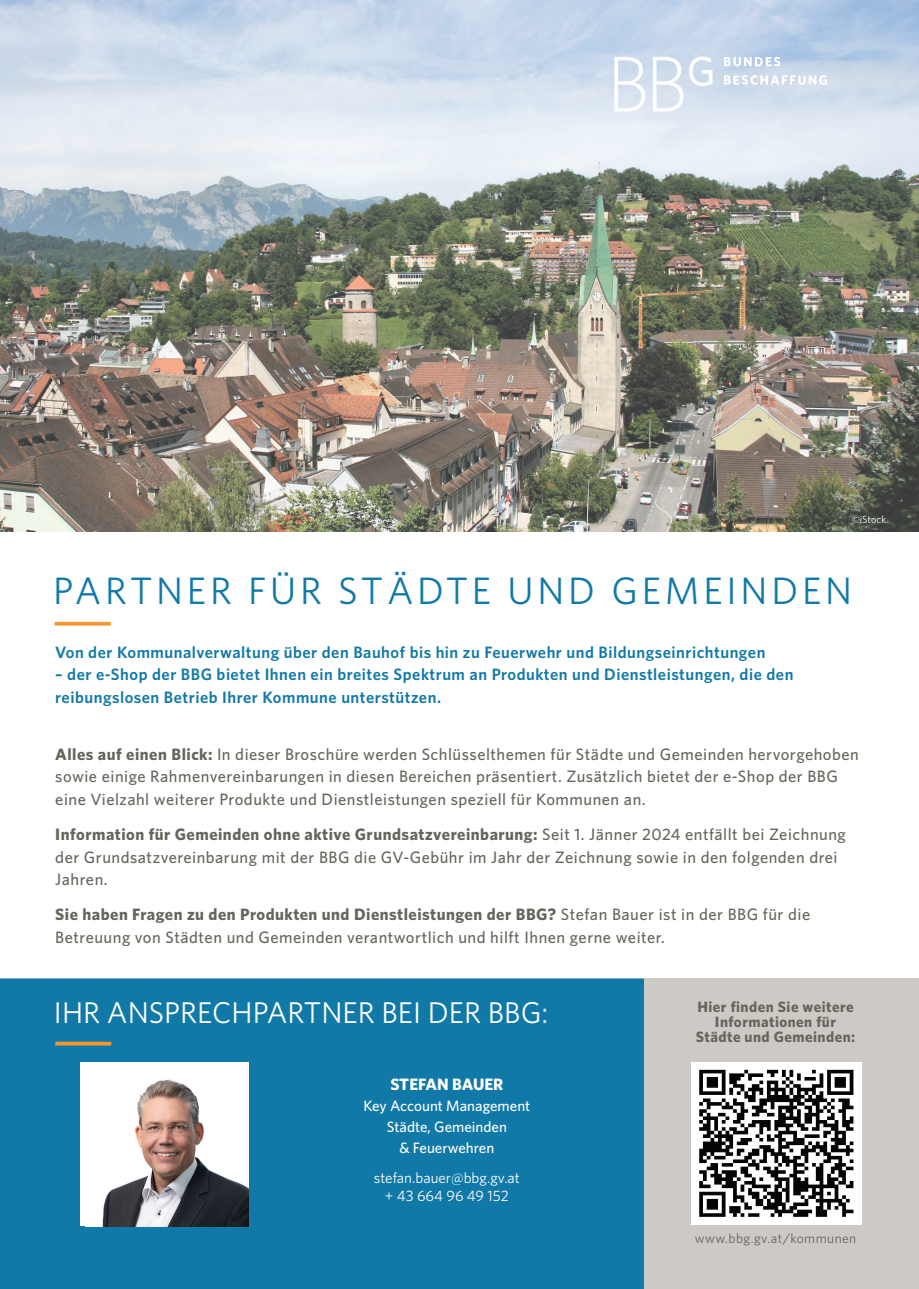
<style>
.page{position:relative;width:919px;height:1289px;background:#fff}
.page>*{position:absolute;margin:0;border:0;box-sizing:border-box;transform-origin:0 0}
.t1{font:38.25px "Whitney";letter-spacing:.1em;color:#1179a7}
.t2{font:30px "Whitney";color:#fff}
.t3{font:500 16.5px/22.5px "Whitney";letter-spacing:.03em;color:#66655c}
.t4{font:600 16.5px/22.5px "Whitney";letter-spacing:.03em;color:#1179a7}
.t5{font:700 16.5px "Whitney";color:#fff}
.t6{font:700 15px/15px "Whitney";letter-spacing:.03em;color:#66655c;text-align:center}
.t7{font:500 15px/21px "Whitney";color:#fff;text-align:center}
.t8{font:15px/18px "Whitney";color:#fff;text-align:center}
.t9{font:13.5px "Whitney";letter-spacing:.03em;color:#66655c}
.t10{font:10.5px "Whitney";color:#fff}
.s1{font-weight:700}
</style>
<div class="page">
<img style="left:0;top:0;width:918px;height:531px">
<hr style="left:55px;top:622px;width:56px;height:3px;background:#f7972d">
<div style="left:1px;top:979px;width:917px;height:309px;background:#1179a7"></div>
<div style="left:80px;top:1062px;width:169px;height:164px;background:#fff"></div>
<svg style="left:55px;top:1041px;width:56px;height:4px"></svg>
<img style="left:102px;top:1079px;width:147px;height:147px">
<svg style="left:653px;top:57px;width:30px;height:54px"></svg>
<svg style="left:689px;top:57px;width:23px;height:29px"></svg>
<svg style="left:614px;top:57px;width:31px;height:54px"></svg>
<svg style="left:724px;top:75px;width:103px;height:10px"></svg>
<svg style="left:724px;top:57px;width:56px;height:9px"></svg>
<div style="left:644px;top:978px;width:274px;height:310px;background:#cdc9c5"></div>
<img style="left:691px;top:1062px;width:170px;height:162px">
<p class="t10" style="left:851px;top:513px;width:36px">©iStock</p>
<h1 class="t1" style="left:53px;top:568px;width:800px">PARTNER FÜR STÄDTE UND GEMEINDEN</h1>
<p class="t4" style="left:55px;top:640px;width:711px">Von der Kommunalverwaltung über den Bauhof bis hin zu Feuerwehr und Bildungseinrichtungen</p>
<p class="t4" style="left:55px;top:663px;width:739px">– der e-Shop der BBG bietet Ihnen ein breites Spektrum an Produkten und Dienstleistungen, die den reibungslosen Betrieb Ihrer Kommune unterstützen.</p>
<p class="t3" style="left:55px;top:742px;width:805px"><span class="s1">Alles auf einen Blick:</span> In dieser Broschüre werden Schlüsselthemen für Städte und Gemeinden hervorgehoben sowie einige Rahmenvereinbarungen in diesen Bereichen präsentiert. Zusätzlich bietet der e-Shop der BBG eine Vielzahl weiterer Produkte und Dienstleistungen speziell für Kommunen an.</p>
<p class="t3" style="left:55px;top:822px;width:792px"><span class="s1">Information für Gemeinden ohne aktive Grundsatzvereinbarung:</span> Seit 1. Jänner 2024 entfällt bei Zeichnung der Grundsatzvereinbarung mit der BBG die GV-Gebühr im Jahr der Zeichnung sowie in den folgenden drei<br>Jahren.</p>
<p class="t3" style="left:55px;top:903px;width:756px"><span class="s1">Sie haben Fragen zu den Produkten und Dienstleistungen der BBG?</span> Stefan Bauer ist in der BBG für die<br>Betreuung von Städten und Gemeinden verantwortlich und hilft Ihnen gerne weiter.</p>
<h2 class="t2" style="left:54px;top:995px;width:496px">IHR ANSPRECHPARTNER BEI DER BBG:</h2>
<p class="t5" style="left:390px;top:1073px;width:114px">STEFAN BAUER</p>
<p class="t7" style="left:363px;top:1095px;width:168px">Key Account Management<br>Städte, Gemeinden<br>&amp; Feuerwehren</p>
<p class="t8" style="left:374px;top:1168px;width:148px">stefan.bauer@bbg.gv.at + 43 664 96 49 152</p>
<p class="t6" style="left:695px;top:998px;width:161px">Hier finden Sie weitere<br>Informationen für<br>Städte und Gemeinden:</p>
<p class="t9" style="left:694px;top:1230px;width:163px">www.bbg.gv.at/kommunen</p>
</div>
